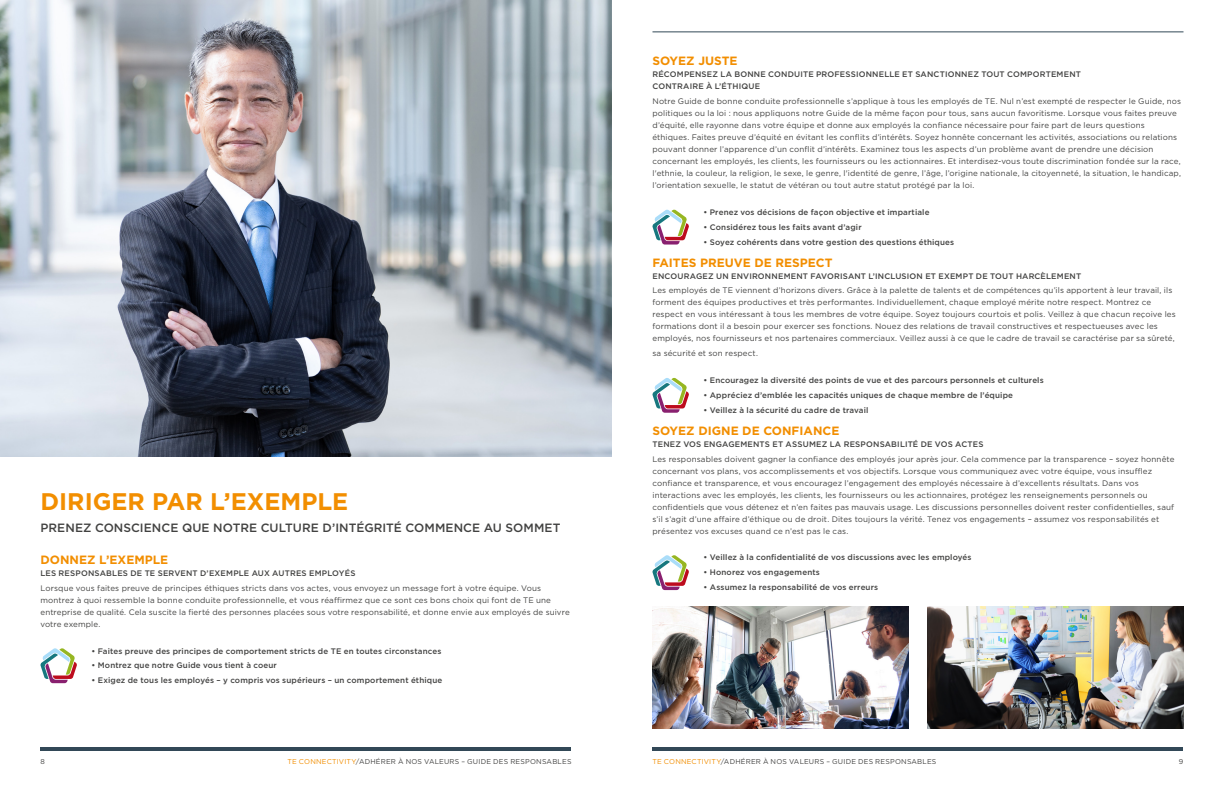
<style>
.page{position:relative;width:1224px;height:792px;background:#fff}
.page>*{position:absolute;margin:0;border:0;box-sizing:border-box;transform-origin:0 0}
.t1{font:700 24px "Gotham";color:#f28e00}
.t2{font:700 12px "Gotham";color:#f28e00}
.t3{font:500 12px "Gotham";letter-spacing:.005em;color:#424241}
.t4{font:8px/12px "Gotham";letter-spacing:.015em;color:#424241}
.t5{font:500 8px/12px "Gotham";letter-spacing:.02em;color:#424241}
.t6{font:7px "Gotham";letter-spacing:.03em;color:#424241}
.s1{color:#f28e00}
</style>
<div class="page">
<hr style="left:652px;top:32px;width:532px;height:1px;background:#324857">
<hr style="left:40px;top:747px;width:532px;height:4px;background:#324857">
<hr style="left:652px;top:747px;width:532px;height:4px;background:#324857">
<img style="left:0;top:0;width:612px;height:456px">
<svg style="left:40px;top:648px;width:37px;height:35px"></svg>
<svg style="left:652px;top:209px;width:37px;height:36px"></svg>
<svg style="left:652px;top:378px;width:37px;height:35px"></svg>
<svg style="left:652px;top:555px;width:37px;height:35px"></svg>
<img style="left:652px;top:607px;width:257px;height:122px">
<img style="left:927px;top:607px;width:257px;height:122px">
<h1 class="t1" style="left:40px;top:485px;width:309px">DIRIGER PAR L’EXEMPLE</h1>
<h2 class="t3" style="left:40px;top:520px;width:521px">PRENEZ CONSCIENCE QUE NOTRE CULTURE D’INTÉGRITÉ COMMENCE AU SOMMET</h2>
<h2 class="t2" style="left:40px;top:552px;width:129px">DONNEZ L’EXEMPLE</h2>
<p class="t5" style="left:40px;top:567px;width:316px">LES RESPONSABLES DE TE SERVENT D’EXEMPLE AUX AUTRES EMPLOYÉS</p>
<p class="t4" style="left:40px;top:582px;width:531px">Lorsque vous faites preuve de principes éthiques stricts dans vos actes, vous envoyez un message fort à votre équipe. Vous montrez à quoi ressemble la bonne conduite professionnelle, et vous réaffirmez que ce sont ces bons choix qui font de TE une entreprise de qualité. Cela suscite la fierté des personnes placées sous votre responsabilité, et donne envie aux employés de suivre votre exemple.</p>
<p class="t5" style="left:92px;top:645px;width:351px">• Faites preuve des principes de comportement stricts de TE en toutes circonstances</p>
<p class="t5" style="left:92px;top:659px;width:187px">• Montrez que notre Guide vous tient à coeur</p>
<p class="t5" style="left:92px;top:674px;width:352px">• Exigez de tous les employés – y compris vos supérieurs – un comportement éthique</p>
<h2 class="t2" style="left:652px;top:53px;width:87px">SOYEZ JUSTE</h2>
<p class="t5" style="left:652px;top:68px;width:430px">RÉCOMPENSEZ LA BONNE CONDUITE PROFESSIONNELLE ET SANCTIONNEZ TOUT COMPORTEMENT<br>CONTRAIRE À L’ÉTHIQUE</p>
<p class="t4" style="left:652px;top:95px;width:530px">Notre Guide de bonne conduite professionnelle s’applique à tous les employés de TE. Nul n’est exempté de respecter le Guide, nos politiques ou la loi : nous appliquons notre Guide de la même façon pour tous, sans aucun favoritisme. Lorsque vous faites preuve d’équité, elle rayonne dans votre équipe et donne aux employés la confiance nécessaire pour faire part de leurs questions éthiques. Faites preuve d’équité en évitant les conflits d’intérêts. Soyez honnête concernant les activités, associations ou relations pouvant donner l’apparence d’un conflit d’intérêts. Examinez tous les aspects d’un problème avant de prendre une décision concernant les employés, les clients, les fournisseurs ou les actionnaires. Et interdisez-vous toute discrimination fondée sur la race, l'ethnie, la couleur, la religion, le sexe, le genre, l'identité de genre, l’âge, l’origine nationale, la citoyenneté, la situation, le handicap, l’orientation sexuelle, le statut de vétéran ou tout autre statut protégé par la loi.</p>
<p class="t5" style="left:704px;top:206px;width:228px">• Prenez vos décisions de façon objective et impartiale</p>
<p class="t5" style="left:704px;top:221px;width:160px">• Considérez tous les faits avant d’agir</p>
<p class="t5" style="left:704px;top:236px;width:252px">• Soyez cohérents dans votre gestion des questions éthiques</p>
<h2 class="t2" style="left:652px;top:254px;width:182px">FAITES PREUVE DE RESPECT</h2>
<p class="t5" style="left:652px;top:270px;width:430px">ENCOURAGEZ UN ENVIRONNEMENT FAVORISANT L’INCLUSION ET EXEMPT DE TOUT HARCÈLEMENT</p>
<p class="t4" style="left:652px;top:284px;width:525px">Les employés de TE viennent d’horizons divers. Grâce à la palette de talents et de compétences qu’ils apportent à leur travail, ils forment des équipes productives et très performantes. Individuellement, chaque employé mérite notre respect. Montrez ce respect en vous intéressant à tous les membres de votre équipe. Soyez toujours courtois et polis. Veillez à que chacun reçoive les formations dont il a besoin pour exercer ses fonctions. Nouez des relations de travail constructives et respectueuses avec les employés, nos fournisseurs et nos partenaires commerciaux. Veillez aussi à ce que le cadre de travail se caractérise par sa sûreté,</p>
<p class="t4" style="left:652px;top:347px;width:107px">sa sécurité et son respect.</p>
<p class="t5" style="left:704px;top:374px;width:342px">• Encouragez la diversité des points de vue et des parcours personnels et culturels</p>
<p class="t5" style="left:704px;top:389px;width:311px">• Appréciez d’emblée les capacités uniques de chaque membre de l’équipe</p>
<p class="t5" style="left:704px;top:404px;width:166px">• Veillez à la sécurité du cadre de travail</p>
<h2 class="t2" style="left:652px;top:423px;width:188px">SOYEZ DIGNE DE CONFIANCE</h2>
<p class="t5" style="left:652px;top:438px;width:333px">TENEZ VOS ENGAGEMENTS ET ASSUMEZ LA RESPONSABILITÉ DE VOS ACTES</p>
<p class="t4" style="left:652px;top:453px;width:523px">Les responsables doivent gagner la confiance des employés jour après jour. Cela commence par la transparence – soyez honnête concernant vos plans, vos accomplissements et vos objectifs. Lorsque vous communiquez avec votre équipe, vous insufflez confiance et transparence, et vous encouragez l’engagement des employés nécessaire à d’excellents résultats. Dans vos interactions avec les employés, les clients, les fournisseurs ou les actionnaires, protégez les renseignements personnels ou confidentiels que vous détenez et n’en faites pas mauvais usage. Les discussions personnelles doivent rester confidentielles, sauf s’il s’agit d’une affaire d’éthique ou de droit. Dites toujours la vérité. Tenez vos engagements – assumez vos responsabilités et présentez vos excuses quand ce n’est pas le cas.</p>
<p class="t5" style="left:704px;top:551px;width:270px">• Veillez à la confidentialité de vos discussions avec les employés</p>
<p class="t5" style="left:704px;top:566px;width:118px">• Honorez vos engagements</p>
<p class="t5" style="left:704px;top:581px;width:176px">• Assumez la responsabilité de vos erreurs</p>
<p class="t6" style="left:40px;top:757px;width:6px">8</p>
<p class="t6" style="left:288px;top:757px;width:285px"><span class="s1">TE CONNECTIVITY</span>/ADHÉRER À NOS VALEURS – GUIDE DES RESPONSABLES</p>
<p class="t6" style="left:653px;top:757px;width:285px"><span class="s1">TE CONNECTIVITY</span>/ADHÉRER À NOS VALEURS – GUIDE DES RESPONSABLES</p>
<p class="t6" style="left:1179px;top:757px;width:6px">9</p>
</div>
